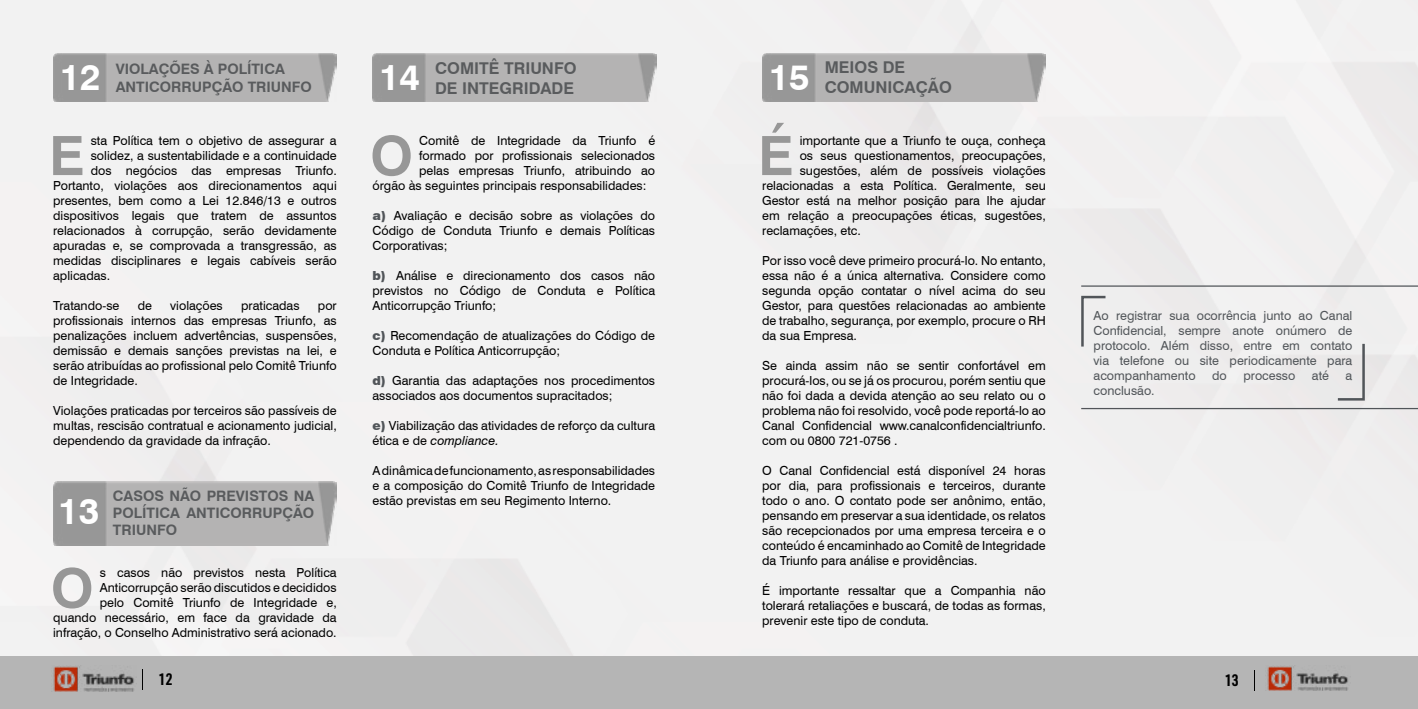
<style>
.page{position:relative;width:1418px;height:709px;background:#fff}
.page>*{position:absolute;margin:0;border:0;box-sizing:border-box;transform-origin:0 0}
.t1{font:700 54.25px "Swiss 721 BT";color:#979797}
.t2{font:700 36.25px "Swiss 721 BT";color:#fff}
.t3{font:700 16.25px "Swiss 721 BT";color:#595b5d}
.t4{font:700 16.25px "URWDIN Cond";color:#000}
.t5{font:700 14.38px/17.2px "Swiss 721 BT";color:#595b5d;text-align:justify}
.t6{font:12.5px/15px "Swiss 721 BT";color:#000;text-align:justify}
.t7{font:12.5px/15px "Swiss 721 BT";color:#515559;text-align:justify}
.s1{font-weight:900;color:#515559}
.s2{font-style:italic}
</style>
<div class="page">
<div style="left:0;top:656px;width:1417px;height:53px;background:#b5b5b5"></div>
<svg style="left:142px;top:669px;width:1px;height:20px"></svg>
<svg style="left:1254px;top:670px;width:1px;height:21px"></svg>
<img style="left:53px;top:666px;width:81px;height:25px">
<img style="left:1267px;top:666px;width:81px;height:25px">
<img style="left:372px;top:53px;width:284px;height:48px">
<img style="left:53px;top:481px;width:284px;height:64px">
<img style="left:53px;top:53px;width:284px;height:48px">
<img style="left:762px;top:53px;width:283px;height:48px">
<svg style="left:1079px;top:294px;width:28px;height:55px"></svg>
<hr style="left:1081px;top:285px;width:336px;height:2px;background:#515559">
<hr style="left:1081px;top:408px;width:336px;height:1px;background:#515559">
<svg style="left:1335px;top:341px;width:30px;height:61px"></svg>
<h2 class="t2" style="left:60px;top:55px;width:43px">12</h2>
<p class="t5" style="left:116px;top:60px;width:171px">VIOLAÇÕES À POLÍTICA</p>
<p class="t5" style="left:116px;top:78px;width:198px">ANTICORRUPÇÃO TRIUNFO</p>
<h1 class="t1" style="left:49px;top:123px;width:37px">E</h1>
<p class="t6" style="left:91px;top:133px;width:247px">sta Política tem o objetivo de assegurar a</p>
<p class="t6" style="left:91px;top:148px;width:247px">solidez, a sustentabilidade e a continuidade</p>
<p class="t6" style="left:91px;top:163px;width:247px">dos negócios das empresas Triunfo.</p>
<p class="t6" style="left:53px;top:178px;width:285px">Portanto, violações aos direcionamentos aqui</p>
<p class="t6" style="left:53px;top:193px;width:285px">presentes, bem como a Lei 12.846/13 e outros</p>
<p class="t6" style="left:53px;top:208px;width:285px">dispositivos legais que tratem de assuntos</p>
<p class="t6" style="left:53px;top:223px;width:285px">relacionados à corrupção, serão devidamente</p>
<p class="t6" style="left:53px;top:238px;width:285px">apuradas e, se comprovada a transgressão, as</p>
<p class="t6" style="left:53px;top:253px;width:285px">medidas disciplinares e legais cabíveis serão</p>
<p class="t6" style="left:53px;top:268px;width:59px">aplicadas.</p>
<p class="t6" style="left:53px;top:298px;width:68px">Tratando-se</p>
<p class="t6" style="left:138px;top:298px;width:16px">de</p>
<p class="t6" style="left:170px;top:298px;width:54px">violações</p>
<p class="t6" style="left:241px;top:298px;width:60px">praticadas</p>
<p class="t6" style="left:53px;top:298px;width:285px;text-indent:265px">por profissionais internos das empresas Triunfo, as penalizações incluem advertências, suspensões, demissão e demais sanções previstas na lei, e serão atribuídas ao profissional pelo Comitê Triunfo de Integridade.</p>
<p class="t6" style="left:53px;top:403px;width:285px">Violações praticadas por terceiros são passíveis de multas, rescisão contratual e acionamento judicial, dependendo da gravidade da infração.</p>
<h2 class="t2" style="left:58px;top:489px;width:43px">13</h2>
<p class="t5" style="left:113px;top:487px;width:203px">CASOS NÃO PREVISTOS NA POLÍTICA ANTICORRUPÇÃO TRIUNFO</p>
<h1 class="t1" style="left:51px;top:555px;width:44px">O</h1>
<p class="t6" style="left:53px;top:565px;width:285px;text-align:right">s casos não previstos nesta Política Anticorrupção serão discutidos e decididos<br>pelo Comitê Triunfo de Integridade e,<br>quando necessário, em face da gravidade da infração, o Conselho Administrativo será acionado.</p>
<h2 class="t2" style="left:379px;top:55px;width:43px">14</h2>
<h3 class="t3" style="left:435px;top:59px;width:143px">COMITÊ TRIUNFO</h3>
<h3 class="t3" style="left:435px;top:78px;width:140px">DE INTEGRIDADE</h3>
<h1 class="t1" style="left:370px;top:123px;width:44px">O</h1>
<p class="t6" style="left:419px;top:133px;width:237px">Comitê de Integridade da Triunfo é</p>
<p class="t6" style="left:419px;top:148px;width:237px">formado por profissionais selecionados</p>
<p class="t6" style="left:419px;top:163px;width:237px">pelas empresas Triunfo, atribuindo ao</p>
<p class="t6" style="left:372px;top:178px;width:275px">órgão às seguintes principais responsabilidades:</p>
<p class="t6" style="left:372px;top:208px;width:284px"><span class="s1">a)</span> Avaliação e decisão sobre as violações do Código de Conduta Triunfo e demais Políticas Corporativas;</p>
<p class="t6" style="left:372px;top:268px;width:284px"><span class="s1">b)</span> Análise e direcionamento dos casos não previstos no Código de Conduta e Política Anticorrupção Triunfo;</p>
<p class="t6" style="left:372px;top:328px;width:284px"><span class="s1">c)</span> Recomendação de atualizações do Código de<br>Conduta e Política Anticorrupção;</p>
<p class="t6" style="left:372px;top:373px;width:284px"><span class="s1">d)</span> Garantia das adaptações nos procedimentos associados aos documentos supracitados;</p>
<p class="t6" style="left:372px;top:418px;width:284px"><span class="s1">e)</span> Viabilização das atividades de reforço da cultura ética e de <span class="s2">compliance.</span></p>
<p class="t6" style="left:372px;top:463px;width:284px">A dinâmica de funcionamento, as responsabilidades e a composição do Comitê Triunfo de Integridade estão previstas em seu Regimento Interno.</p>
<h2 class="t2" style="left:768px;top:55px;width:43px">15</h2>
<h3 class="t3" style="left:824px;top:57px;width:82px">MEIOS DE</h3>
<h3 class="t3" style="left:824px;top:77px;width:129px">COMUNICAÇÃO</h3>
<h1 class="t1" style="left:758px;top:123px;width:37px">É</h1>
<p class="t6" style="left:799px;top:133px;width:247px">importante que a Triunfo te ouça, conheça</p>
<p class="t6" style="left:799px;top:148px;width:247px">os seus questionamentos, preocupações,</p>
<p class="t6" style="left:799px;top:163px;width:247px">sugestões, além de possíveis violações</p>
<p class="t6" style="left:762px;top:178px;width:285px">relacionadas a esta Política. Geralmente, seu</p>
<p class="t6" style="left:762px;top:193px;width:285px">Gestor está na melhor posição para lhe ajudar</p>
<p class="t6" style="left:762px;top:208px;width:285px">em relação a preocupações éticas, sugestões,</p>
<p class="t6" style="left:762px;top:223px;width:100px">reclamações, etc.</p>
<p class="t6" style="left:762px;top:253px;width:285px">Por isso você deve primeiro procurá-lo. No entanto, essa não é a única alternativa. Considere como segunda opção contatar o nível acima do seu Gestor, para questões relacionadas ao ambiente de trabalho, segurança, por exemplo, procure o RH da sua Empresa.</p>
<p class="t6" style="left:762px;top:358px;width:285px">Se ainda assim não se sentir confortável em procurá-los, ou se já os procurou, porém sentiu que não foi dada a devida atenção ao seu relato ou o problema não foi resolvido, você pode reportá-lo ao Canal Confidencial www.canalconfidencialtriunfo. com ou 0800 721-0756 .</p>
<p class="t6" style="left:762px;top:463px;width:285px">O Canal Confidencial está disponível 24 horas por dia, para profissionais e terceiros, durante todo o ano. O contato pode ser anônimo, então, pensando em preservar a sua identidade, os relatos são recepcionados por uma empresa terceira e o conteúdo é encaminhado ao Comitê de Integridade da Triunfo para análise e providências.</p>
<p class="t6" style="left:762px;top:583px;width:285px">É importante ressaltar que a Companhia não tolerará retaliações e buscará, de todas as formas, prevenir este tipo de conduta.</p>
<p class="t7" style="left:1093px;top:307px;width:260px">Ao registrar sua ocorrência junto ao Canal Confidencial, sempre anote onúmero de protocolo. Além disso, entre em contato via telefone ou site periodicamente para acompanhamento</p>
<p class="t7" style="left:1212px;top:367px;width:16px">do</p>
<p class="t7" style="left:1243px;top:367px;width:53px">processo</p>
<p class="t7" style="left:1311px;top:367px;width:19px">até</p>
<p class="t7" style="left:1345px;top:367px;width:8px">a</p>
<p class="t7" style="left:1093px;top:382px;width:63px">conclusão.</p>
<h3 class="t4" style="left:159px;top:668px;width:15px">12</h3>
<h3 class="t4" style="left:1225px;top:669px;width:15px">13</h3>
</div>
